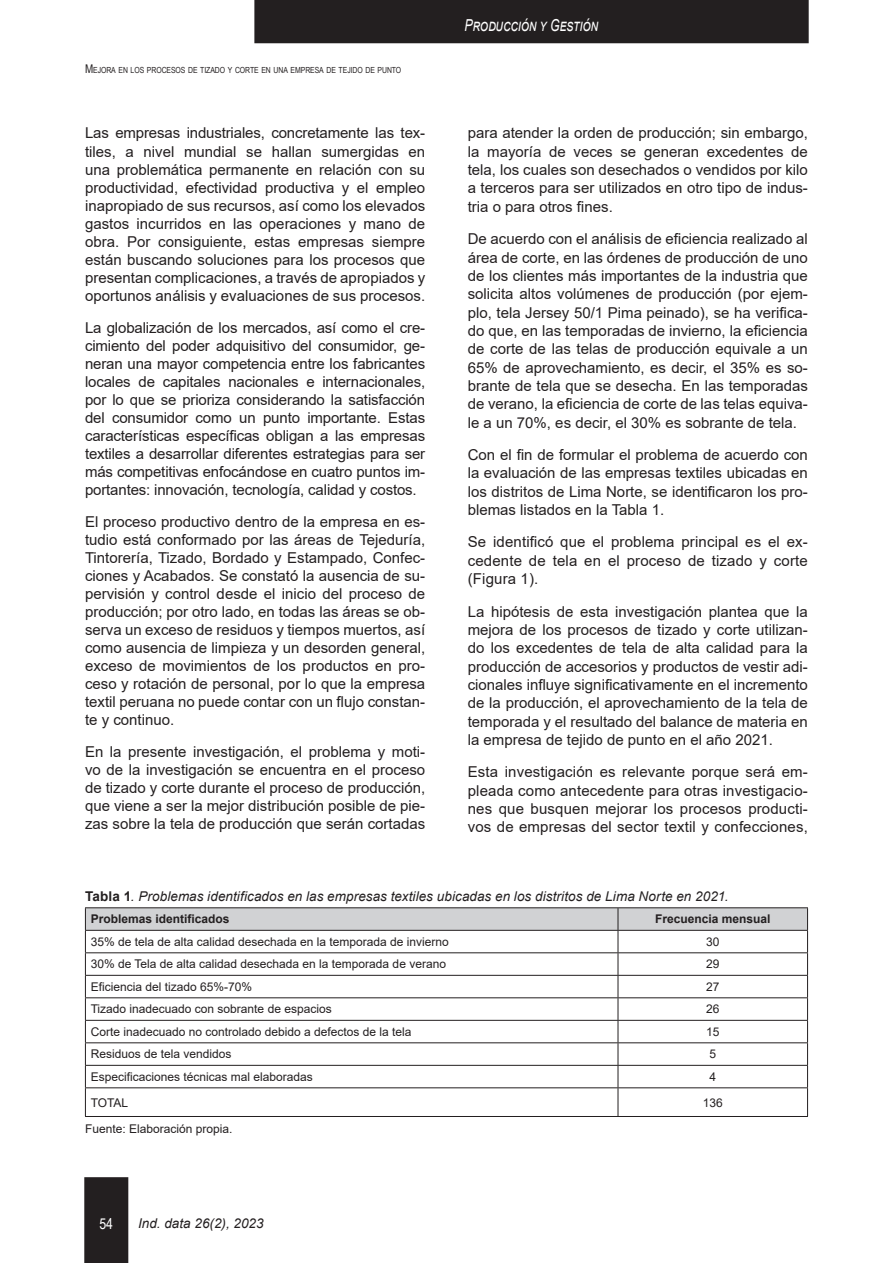
<style>
.page{position:relative;width:893px;height:1263px;background:#fff}
.page>*{position:absolute;margin:0;border:0;box-sizing:border-box;transform-origin:0 0}
.t1{font:italic 16.5px "Arial";color:#fff;scale:.75 1}
.t2{font:15px/18px "Arial";color:#231f20;text-align:justify}
.t3{font:15px "Arial Narrow";color:#fff}
.t4{font:italic 13.5px "Arial";letter-spacing:.005em;color:#231f20}
.t5{font:12px "Arial";color:#231f20}
.t6{font:700 12px "Arial";color:#231f20}
.t7{font:8.4px "Arial Narrow";letter-spacing:-.005em;color:#231f20}
.s1{font-size:12px}
.s2{font-weight:700;font-style:normal}
</style>
<div class="page">
<div style="left:84px;top:1177px;width:44px;height:86px;background:#231f20"></div>
<div style="left:254px;top:0;width:555px;height:43px;background:#231f20"></div>
<hr style="left:85px;top:907px;width:533px;height:1px;background:#231f20">
<hr style="left:618px;top:907px;width:190px;height:1px;background:#231f20">
<hr style="left:85px;top:1116px;width:533px;height:1px;background:#231f20">
<hr style="left:618px;top:1116px;width:190px;height:1px;background:#231f20">
<svg style="left:85px;top:908px;width:723px;height:208px"></svg>
<p class="t7" style="left:85px;top:63px;width:318px"><span class="s1">M</span>EJORA EN LOS PROCESOS DE TIZADO Y CORTE EN UNA EMPRESA DE TEJIDO DE PUNTO</p>
<p class="t2" style="left:85px;top:124px;width:342px">Las empresas industriales, concretamente las tex&shy;tiles, a nivel mundial se hallan sumergidas en una problemática permanente en relación con su productividad, efectividad productiva y el empleo inapropiado de sus recursos, así como los elevados gastos incurridos en las operaciones y mano de obra. Por consiguiente, estas empresas siempre están buscando soluciones para los procesos que presentan complicaciones, a través de apropiados y oportunos análisis y evaluaciones de sus procesos.</p>
<p class="t2" style="left:85px;top:318px;width:342px">La globalización de los mercados, así como el cre&shy;cimiento del poder adquisitivo del consumidor, ge&shy;neran una mayor competencia entre los fabricantes locales de capitales nacionales e internacionales, por lo que se prioriza considerando la satisfacción del consumidor como un punto importante. Estas características específicas obligan a las empresas textiles a desarrollar diferentes estrategias para ser más competitivas enfocándose en cuatro puntos im&shy;portantes: innovación, tecnología, calidad y costos.</p>
<p class="t2" style="left:85px;top:512px;width:342px">El proceso productivo dentro de la empresa en es&shy;tudio está conformado por las áreas de Tejeduría, Tintorería, Tizado, Bordado y Estampado, Confec&shy;ciones y Acabados. Se constató la ausencia de su&shy;pervisión y control desde el inicio del proceso de producción; por otro lado, en todas las áreas se ob&shy;serva un exceso de residuos y tiempos muertos, así como ausencia de limpieza y un desorden general, exceso de movimientos de los productos en pro&shy;ceso y rotación de personal, por lo que la empresa textil peruana no puede contar con un flujo constan&shy;te y continuo.</p>
<p class="t2" style="left:85px;top:742px;width:342px">En la presente investigación, el problema y moti&shy;vo de la investigación se encuentra en el proceso de tizado y corte durante el proceso de producción, que viene a ser la mejor distribución posible de pie&shy;zas sobre la tela de producción que serán cortadas</p>
<p class="t1" style="left:465px;top:14px;width:179px">Producción y Gestión</p>
<p class="t2" style="left:468px;top:124px;width:342px">para atender la orden de producción; sin embargo, la mayoría de veces se generan excedentes de tela, los cuales son desechados o vendidos por kilo a terceros para ser utilizados en otro tipo de indus&shy;tria o para otros fines.</p>
<p class="t2" style="left:468px;top:230px;width:342px">De acuerdo con el análisis de eficiencia realizado al área de corte, en las órdenes de producción de uno de los clientes más importantes de la industria que solicita altos volúmenes de producción (por ejem&shy;plo, tela Jersey 50/1 Pima peinado), se ha verifica&shy;do que, en las temporadas de invierno, la eficiencia de corte de las telas de producción equivale a un 65% de aprovechamiento, es decir, el 35% es so&shy;brante de tela que se desecha. En las temporadas de verano, la eficiencia de corte de las telas equiva&shy;le a un 70%, es decir, el 30% es sobrante de tela.</p>
<p class="t2" style="left:468px;top:445px;width:342px">Con el fin de formular el problema de acuerdo con la evaluación de las empresas textiles ubicadas en los distritos de Lima Norte, se identificaron los pro&shy;blemas listados en la Tabla 1.</p>
<p class="t2" style="left:468px;top:533px;width:342px">Se identificó que el problema principal es el ex&shy;cedente de tela en el proceso de tizado y corte (Figura 1).</p>
<p class="t2" style="left:468px;top:602px;width:342px">La hipótesis de esta investigación plantea que la mejora de los procesos de tizado y corte utilizan&shy;do los excedentes de tela de alta calidad para la producción de accesorios y productos de vestir adi&shy;cionales influye significativamente en el incremento de la producción, el aprovechamiento de la tela de temporada y el resultado del balance de materia en la empresa de tejido de punto en el año 2021.</p>
<p class="t2" style="left:468px;top:763px;width:342px">Esta investigación es relevante porque será em&shy;pleada como antecedente para otras investigacio&shy;nes que busquen mejorar los procesos producti&shy;vos de empresas del sector textil y confecciones,</p>
<p class="t4" style="left:85px;top:888px;width:645px"><span class="s2">Tabla 1</span>. Problemas identificados en las empresas textiles ubicadas en los distritos de Lima Norte en 2021.</p>
<p class="t6" style="left:91px;top:911px;width:140px">Problemas identificados</p>
<p class="t6" style="left:655px;top:911px;width:117px">Frecuencia mensual</p>
<p class="t5" style="left:91px;top:933px;width:360px">35% de tela de alta calidad desechada en la temporada de invierno</p>
<p class="t5" style="left:706px;top:933px;width:15px">30</p>
<p class="t5" style="left:91px;top:956px;width:357px">30% de Tela de alta calidad desechada en la temporada de verano</p>
<p class="t5" style="left:706px;top:956px;width:15px">29</p>
<p class="t5" style="left:91px;top:978px;width:163px">Eficiencia del tizado 65%-70%</p>
<p class="t5" style="left:706px;top:978px;width:15px">27</p>
<p class="t5" style="left:91px;top:1001px;width:243px">Tizado inadecuado con sobrante de espacios</p>
<p class="t5" style="left:706px;top:1001px;width:15px">26</p>
<p class="t5" style="left:91px;top:1023px;width:322px">Corte inadecuado no controlado debido a defectos de la tela</p>
<p class="t5" style="left:706px;top:1023px;width:15px">15</p>
<p class="t5" style="left:91px;top:1046px;width:142px">Residuos de tela vendidos</p>
<p class="t5" style="left:709px;top:1046px;width:8px">5</p>
<p class="t5" style="left:91px;top:1068px;width:224px">Especificaciones técnicas mal elaboradas</p>
<p class="t5" style="left:709px;top:1068px;width:8px">4</p>
<p class="t5" style="left:91px;top:1094px;width:39px">TOTAL</p>
<p class="t5" style="left:703px;top:1094px;width:22px">136</p>
<p class="t5" style="left:85px;top:1121px;width:149px">Fuente: Elaboración propia.</p>
<p class="t3" style="left:99px;top:1213px;width:15px">54</p>
<p class="t4" style="left:138px;top:1215px;width:127px">Ind. data 26(2), 2023</p>
</div>
